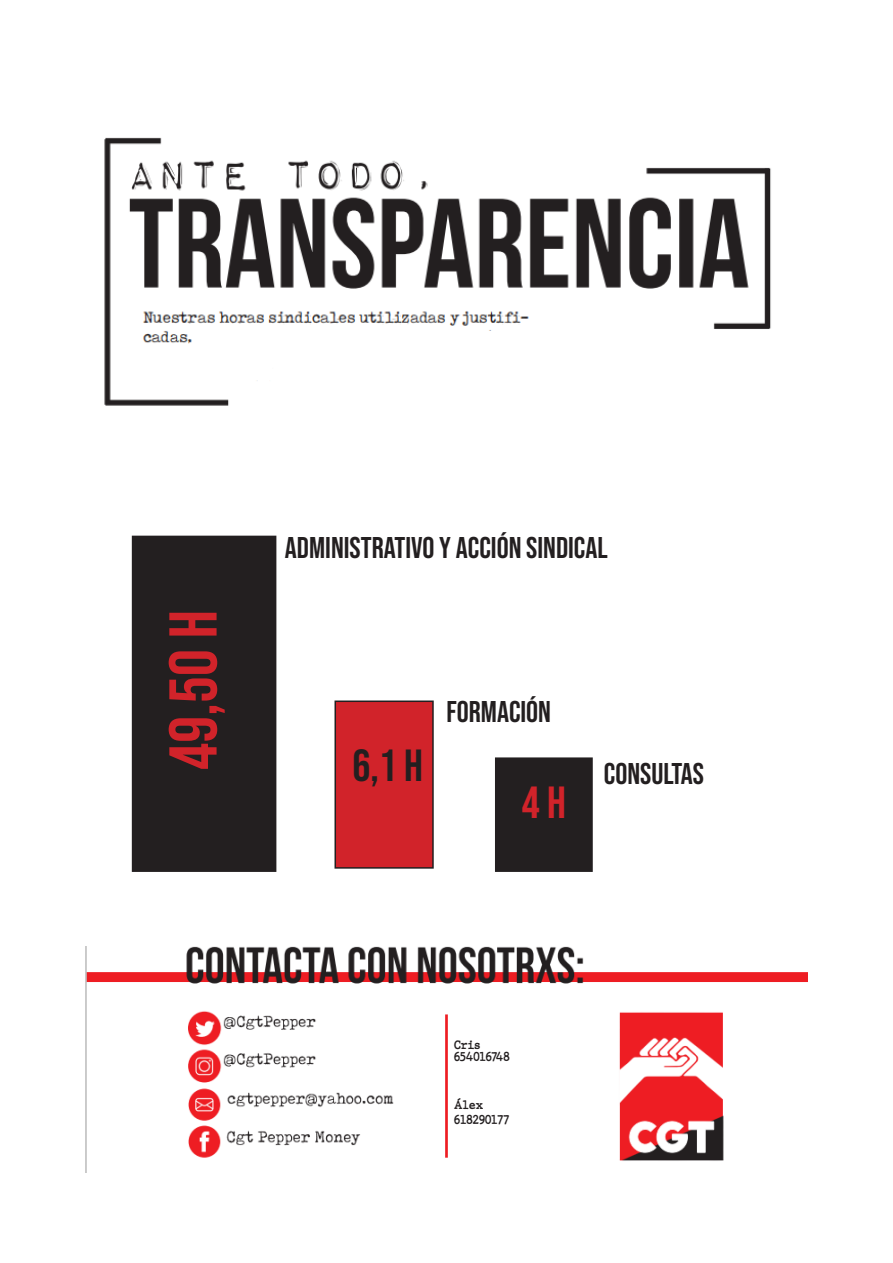
<style>
.page{position:relative;width:893px;height:1263px;background:#fff}
.page>*{position:absolute;margin:0;border:0;box-sizing:border-box;transform-origin:0 0}
.t1{font:67.5px "Bebas Neue";color:#d1232a}
.t2{font:45px "Bebas Neue";color:#231f20}
.t3{font:45px "Bebas Neue";color:#d1232a}
.t4{font:30px "Bebas Neue";color:#231f20}
.t5{font:700 12px/12px "JMH Typewriter";color:#231f20}
</style>
<div class="page">
<img style="left:104px;top:137px;width:667px;height:269px">
<img style="left:85px;top:947px;width:723px;height:225px">
<div style="left:451px;top:1034px;width:87px;height:114px;background:#fff"></div>
<div style="left:133px;top:536px;width:143px;height:335px;background:#231f20"></div>
<div style="left:132px;top:536px;width:144px;height:336px;border:2px solid #231f20"></div>
<div style="left:335px;top:701px;width:98px;height:167px;background:#d1232a"></div>
<div style="left:334px;top:700px;width:100px;height:169px;border:2px solid #231f20"></div>
<div style="left:496px;top:758px;width:96px;height:113px;background:#231f20"></div>
<div style="left:495px;top:757px;width:98px;height:115px;border:2px solid #231f20"></div>
<p class="t1" style="left:155px;top:770px;width:161px;rotate:-90deg">49,50 H</p>
<p class="t4" style="left:285px;top:531px;width:324px">ADMINISTRATIVO Y ACCIÓN SINDICAL</p>
<p class="t2" style="left:352px;top:740px;width:72px">6,1 H</p>
<p class="t4" style="left:446px;top:694px;width:106px">FORMACIÓN</p>
<p class="t3" style="left:522px;top:777px;width:46px">4 H</p>
<p class="t4" style="left:604px;top:756px;width:102px">CONSULTAS</p>
<p class="t5" style="left:454px;top:1039px;width:57px">Cris<br>654016748</p>
<p class="t5" style="left:454px;top:1099px;width:57px;line-height:14.4px">Álex<br>618290177</p>
</div>
